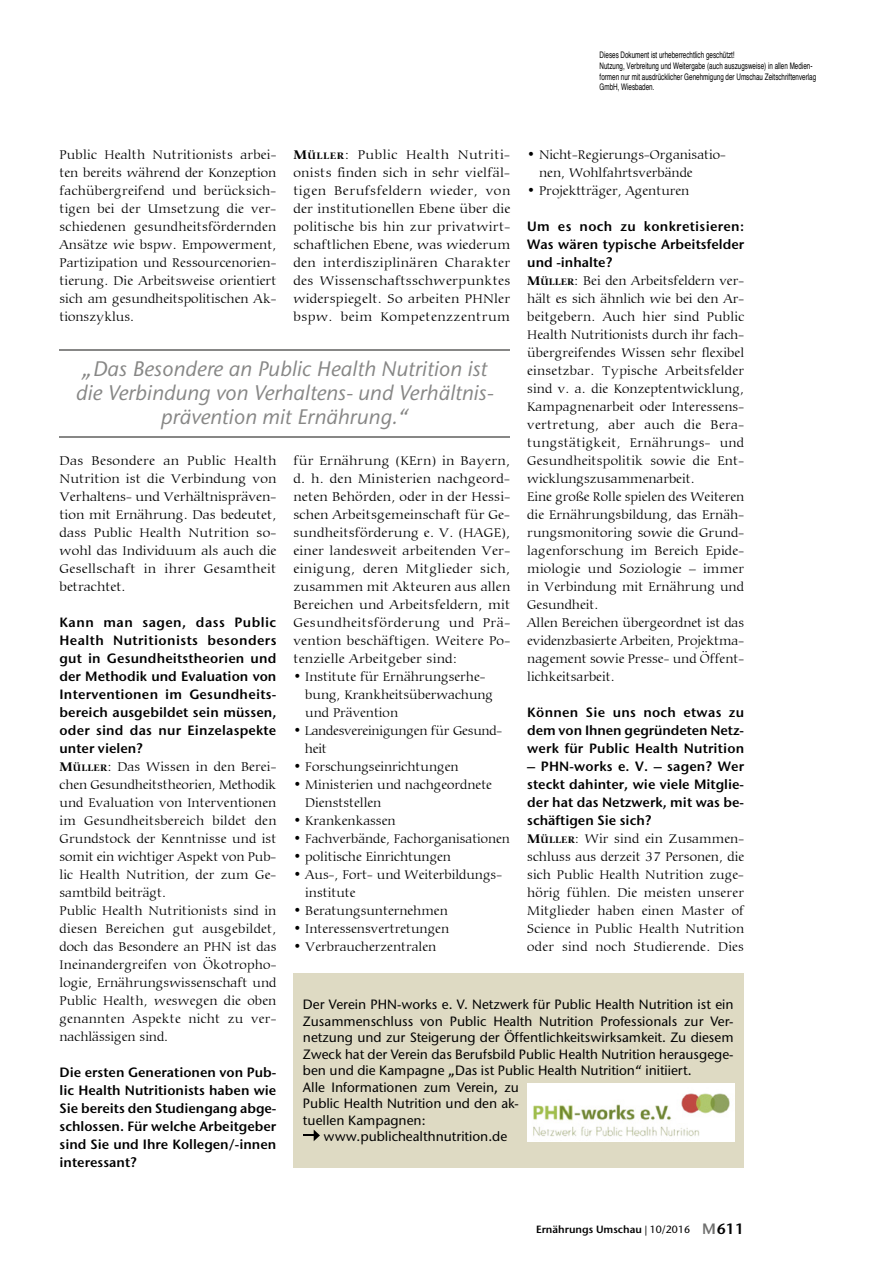
<style>
.page{position:relative;width:893px;height:1263px;background:#fff}
.page>*{position:absolute;margin:0;border:0;box-sizing:border-box;transform-origin:0 0}
.t1{font:italic 500 21px/24px "Stone Sans ITC Std";color:#878786;text-align:center}
.t2{font:300 13.5px/18px "Carmina BT";letter-spacing:.005em;color:#000}
.t3{font:600 13.5px/18px "Stone Sans ITC Pro";color:#000;text-align:justify}
.t4{font:500 13.5px "Stone Sans ITC Std";color:#000}
.t5{font:300 13.5px/18px "Carmina BT";letter-spacing:-.015em;color:#000}
.t6{font:600 10.5px "Stone Sans ITC Pro";color:#000}
.t7{font:9px/10.8px "Helvetica";color:#000;scale:.7 1}
.s1{font-weight:700}
.s2{font-weight:700;font-size:10.2px}
.s3{font-family:"Stone Sans ITC Std";font-weight:500}
.s4{font-size:15px;color:#6f6f6e}
.s5{font-size:15px}
</style>
<div class="page">
<div style="left:293px;top:973px;width:451px;height:194px;background:#dedac3"></div>
<svg style="left:303px;top:1129px;width:17px;height:12px"></svg>
<hr style="left:60px;top:349px;width:450px;height:1px;background:#878786">
<hr style="left:60px;top:437px;width:450px;height:1px;background:#878786">
<img style="left:527px;top:1083px;width:207px;height:59px">
<p class="t7" style="left:600px;top:50px;width:311px">Dieses Dokument ist urheberrechtlich geschützt!<br>Nutzung, Verbreitung und Weitergabe (auch auszugsweise) in allen Medien&shy;formen nur mit ausdrücklicher Genehmigung der Umschau Zeitschriftenverlag GmbH, Wiesbaden.</p>
<p class="t2" style="left:539px;top:146px;width:188px;text-indent:-12px">• Nicht-Regierungs-Organisatio&shy;nen, Wohlfahrtsverbände</p>
<p class="t2" style="left:527px;top:182px;width:164px">• Projektträger, Agenturen</p>
<p class="t3" style="left:527px;top:217px;width:218px">Um es noch zu konkretisieren:<br>Was wären typische Arbeitsfelder und -inhalte?</p>
<p class="t2" style="left:527px;top:272px;width:218px"><span class="s1">M</span><span class="s2">ÜLLER</span>: Bei den Arbeitsfeldern ver&shy;hält es sich ähnlich wie bei den Ar&shy;beitgebern. Auch hier sind Public Health Nutritionists durch ihr fach&shy;übergreifendes Wissen sehr flexibel einsetzbar. Typische Arbeitsfelder sind v. a. die Konzeptentwicklung, Kampagnenarbeit oder Interessens&shy;vertretung, aber auch die Bera&shy;tungstätigkeit, Ernährungs- und Gesundheitspolitik sowie die Ent&shy;wicklungszusammenarbeit.<br>Eine große Rolle spielen des Weiteren die Ernährungsbildung, das Ernäh&shy;rungsmonitoring sowie die Grund&shy;lagenforschung im Bereich Epide&shy;miologie und Soziologie – immer in Verbindung mit Ernährung und Gesundheit.<br>Allen Bereichen übergeordnet ist das evidenzbasierte Arbeiten, Projektma&shy;nagement sowie Presse- und Öffent&shy;lichkeitsarbeit.</p>
<p class="t3" style="left:527px;top:703px;width:218px">Können Sie uns noch etwas zu dem von Ihnen gegründeten Netz&shy;werk für Public Health Nutrition</p>
<p class="t3" style="left:527px;top:757px;width:218px">– PHN-works e. V. – sagen? Wer steckt dahinter, wie viele Mitglie&shy;der hat das Netzwerk, mit was be&shy;schäftigen Sie sich?</p>
<p class="t2" style="left:527px;top:830px;width:218px;text-align:justify"><span class="s1">M</span><span class="s2">ÜLLER</span>: Wir sind ein Zusammen&shy;schluss aus derzeit 37 Personen, die sich Public Health Nutrition zuge&shy;hörig fühlen. Die meisten unserer Mitglieder haben einen Master of Science in Public Health Nutrition oder sind noch Studierende. Dies</p>
<p class="t2" style="left:60px;top:146px;width:218px;text-align:justify">Public Health Nutritionists arbei&shy;ten bereits während der Konzeption fachübergreifend und berücksich&shy;tigen bei der Umsetzung die ver&shy;schiedenen gesundheitsfördernden Ansätze wie bspw. Empowerment, Partizipation und Ressourcenorien&shy;tierung. Die Arbeitsweise orientiert sich am gesundheitspolitischen Ak&shy;tionszyklus.</p>
<p class="t2" style="left:293px;top:146px;width:218px;text-align:justify"><span class="s1">M</span><span class="s2">ÜLLER</span>: Public Health Nutriti&shy;onists finden sich in sehr vielfäl&shy;tigen Berufsfeldern wieder, von der institutionellen Ebene über die politische bis hin zur privatwirt&shy;schaftlichen Ebene, was wiederum den interdisziplinären Charakter des Wissenschaftsschwerpunktes widerspiegelt. So arbeiten PHNler bspw. beim Kompetenzzentrum</p>
<h1 class="t1" style="left:76px;top:356px;width:419px">„Das Besondere an Public Health Nutrition ist die Verbindung von Verhaltens- und Verhältnis&shy;prävention mit Ernährung.“</h1>
<p class="t2" style="left:293px;top:452px;width:218px;text-align:justify">für Ernährung (KErn) in Bayern, d. h. den Ministerien nachgeord&shy;neten Behörden, oder in der Hessi&shy;schen Arbeitsgemeinschaft für Ge&shy;sundheitsförderung e. V. (HAGE), einer landesweit arbeitenden Ver&shy;einigung, deren Mitglieder sich, zusammen mit Akteuren aus allen Bereichen und Arbeitsfeldern, mit Gesundheitsförderung und Prä&shy;vention beschäftigen. Weitere Po&shy;tenzielle Arbeitgeber sind:</p>
<p class="t2" style="left:305px;top:668px;width:189px;text-indent:-12px">• Institute für Ernährungserhe&shy;bung, Krankheitsüberwachung und Prävention</p>
<p class="t5" style="left:305px;top:722px;width:199px;text-indent:-11px">• Landesvereinigungen für Gesund&shy;heit</p>
<p class="t2" style="left:293px;top:758px;width:167px">• Forschungseinrichtungen</p>
<p class="t2" style="left:305px;top:776px;width:188px;text-indent:-12px">• Ministerien und nachgeordnete<br>Dienststellen</p>
<p class="t2" style="left:293px;top:812px;width:104px">• Krankenkassen</p>
<p class="t2" style="left:293px;top:830px;width:218px">• Fachverbände, Fachorganisationen</p>
<p class="t2" style="left:293px;top:848px;width:159px">• politische Einrichtungen</p>
<p class="t2" style="left:305px;top:866px;width:198px;text-indent:-12px">• Aus-, Fort- und Weiterbildungs&shy;institute</p>
<p class="t2" style="left:293px;top:902px;width:156px">• Beratungsunternehmen</p>
<p class="t2" style="left:293px;top:920px;width:157px">• Interessensvertretungen</p>
<p class="t2" style="left:293px;top:938px;width:144px">• Verbraucherzentralen</p>
<p class="t2" style="left:60px;top:452px;width:218px;text-align:justify">Das Besondere an Public Health Nutrition ist die Verbindung von Verhaltens- und Verhältnispräven&shy;tion mit Ernährung. Das bedeutet, dass Public Health Nutrition so&shy;wohl das Individuum als auch die Gesellschaft in ihrer Gesamtheit betrachtet.</p>
<p class="t3" style="left:60px;top:614px;width:218px">Kann man sagen, dass Public Health Nutritionists besonders gut in Gesundheitstheorien und der Methodik und Evaluation von Interventionen im Gesundheits&shy;bereich ausgebildet sein müssen, oder sind das nur Einzelaspekte unter vielen?</p>
<p class="t2" style="left:60px;top:758px;width:218px"><span class="s1">M</span><span class="s2">ÜLLER</span>: Das Wissen in den Berei&shy;chen Gesundheitstheorien, Methodik und Evaluation von Interventionen im Gesundheitsbereich bildet den<br>Grundstock der Kenntnisse und ist somit ein wichtiger Aspekt von Pub&shy;lic Health Nutrition, der zum Ge&shy;samtbild beiträgt.<br>Public Health Nutritionists sind in diesen Bereichen gut ausgebildet, doch das Besondere an PHN ist das<br>Ineinandergreifen von Ökotropho&shy;logie, Ernährungswissenschaft und<br>Public Health, weswegen die oben genannten Aspekte nicht zu ver&shy;nachlässigen sind.</p>
<p class="t3" style="left:60px;top:1063px;width:218px">Die ersten Generationen von Pub&shy;lic Health Nutritionists haben wie Sie bereits den Studiengang abge&shy;schlossen. Für welche Arbeitgeber sind Sie und Ihre Kollegen/-innen interessant?</p>
<p class="t4" style="left:303px;top:996px;width:432px">Der Verein PHN-works e. V. Netzwerk für Public Health Nutrition ist ein</p>
<p class="t4" style="left:303px;top:1013px;width:432px">Zusammenschluss von Public Health Nutrition Professionals zur Ver-</p>
<p class="t4" style="left:303px;top:1029px;width:432px">netzung und zur Steigerung der Öffentlichkeitswirksamkeit. Zu diesem</p>
<p class="t4" style="left:303px;top:1046px;width:432px">Zweck hat der Verein das Berufsbild Public Health Nutrition herausgege-</p>
<p class="t4" style="left:303px;top:1062px;width:390px">ben und die Kampagne „Das ist Public Health Nutrition“ initiiert.</p>
<p class="t4" style="left:303px;top:1079px;width:217px">Alle Informationen zum Verein, zu</p>
<p class="t4" style="left:303px;top:1095px;width:217px">Public Health Nutrition und den ak-</p>
<p class="t4" style="left:303px;top:1112px;width:124px">tuellen Kampagnen:</p>
<p class="t4" style="left:323px;top:1128px;width:185px">www.publichealthnutrition.de</p>
<p class="t6" style="left:536px;top:1222px;width:210px">Ernährungs Umschau <span class="s3">| 10/2016</span> <span class="s4">M</span><span class="s5">611</span></p>
</div>
